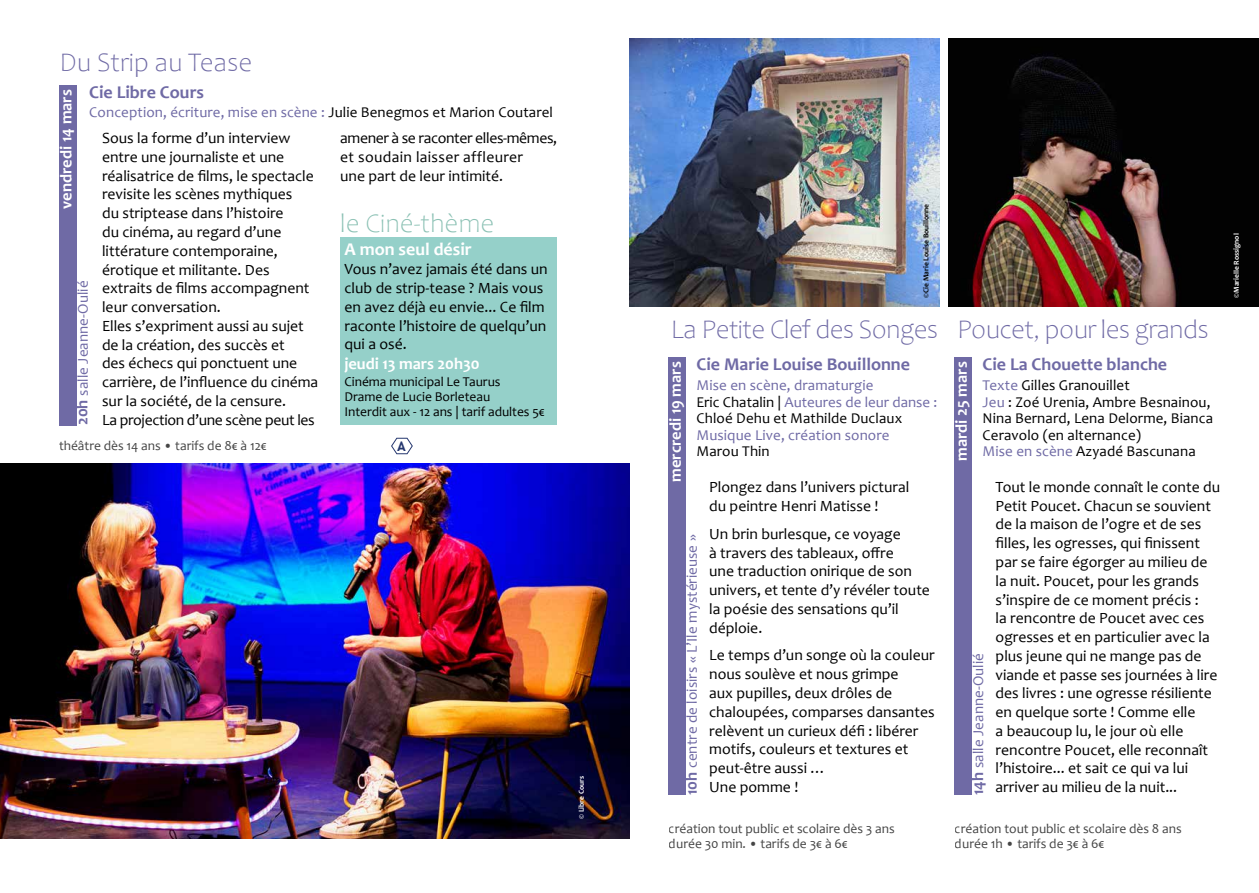
<style>
.page{position:relative;width:1259px;height:893px;background:#fff}
.page>*{position:absolute;margin:0;border:0;box-sizing:border-box;transform-origin:0 0}
.t1{font:300 27px "Candara";letter-spacing:-.025em;color:#6f6aa5}
.t2{font:300 27px "Candara";color:#6f6aa5}
.t3{font:300 27px "Candara";color:#8bc1b4}
.t4{font:700 18px "Candara";color:#6f6aa5}
.t5{font:700 18px "Candara";color:#fff}
.t6{font:700 16.5px "Candara";color:#fff}
.t7{font:15.6px/18.8px "Candara";color:#000}
.t8{font:15px/16.5px "Candara";letter-spacing:.005em;color:#6f6aa5}
.t9{font:15px/16.5px "Candara";letter-spacing:.005em;color:#000}
.t10{font:13.5px/15px "Candara";letter-spacing:-.005em;color:#000}
.t11{font:13.5px "Bahnschrift";color:#25376f}
.t12{font:700 7.5px "Candara";color:#fff}
.t13{font:700 7.5px "Candara";color:#000}
.s1{color:#000}
.s2{font-weight:700;font-size:16.5px}
.s3{color:#6f6aa5}
</style>
<div class="page">
<img style="left:0;top:463px;width:629px;height:376px">
<div style="left:60px;top:85px;width:17px;height:340px;background:#6f6aa5"></div>
<div style="left:340px;top:238px;width:217px;height:187px;background:#95d0c9"></div>
<svg style="left:391px;top:438px;width:22px;height:16px"></svg>
<div style="left:669px;top:357px;width:17px;height:438px;background:#6f6aa5"></div>
<div style="left:955px;top:357px;width:17px;height:438px;background:#6f6aa5"></div>
<img style="left:629px;top:38px;width:311px;height:268px">
<img style="left:948px;top:38px;width:311px;height:268px">
<h1 class="t2" style="left:60px;top:47px;width:194px">Du Strip au Tease</h1>
<p class="t4" style="left:89px;top:81px;width:117px">Cie Libre Cours</p>
<p class="t6" style="left:56px;top:209px;width:121px;rotate:-90deg">vendredi 14 mars</p>
<p class="t8" style="left:89px;top:104px;width:465px">Conception, écriture, mise en scène : <span class="s1">Julie Benegmos et Marion Coutarel</span></p>
<p class="t7" style="left:102px;top:129px;width:218px">Sous la forme d’un interview entre une journaliste et une réalisatrice de films, le spectacle revisite les scènes mythiques<br>du striptease dans l’histoire<br>du cinéma, au regard d’une littérature contemporaine, érotique et militante. Des extraits de films accompagnent leur conversation.<br>Elles s’expriment aussi au sujet de la création, des succès et<br>des échecs qui ponctuent une carrière, de l’influence du cinéma sur la société, de la censure.<br>La projection d’une scène peut les</p>
<p class="t7" style="left:340px;top:129px;width:218px">amener à se raconter elles-mêmes, et soudain laisser affleurer<br>une part de leur intimité.</p>
<h1 class="t3" style="left:340px;top:209px;width:156px">le Ciné-thème</h1>
<p class="t5" style="left:344px;top:238px;width:129px">A mon seul désir</p>
<p class="t7" style="left:344px;top:260px;width:205px">Vous n’avez jamais été dans un club de strip-tease ? Mais vous en avez déjà eu envie... Ce film raconte l’histoire de quelqu’un qui a osé.</p>
<p class="t6" style="left:344px;top:353px;width:136px">jeudi 13 mars 20h30</p>
<p class="t10" style="left:344px;top:374px;width:202px">Cinéma municipal Le Taurus<br>Drame de Lucie Borleteau<br>Interdit aux - 12 ans | tarif adultes 5€</p>
<p class="t11" style="left:397px;top:436px;width:10px">A</p>
<p class="t8" style="left:74px;top:425px;width:146px;rotate:-90deg"><span class="s2">20h</span> salle Jeanne-Oulié</p>
<p class="t10" style="left:59px;top:438px;width:209px">théâtre dès 14 ans • tarifs de 8€ à 12€</p>
<p class="t12" style="left:577px;top:819px;width:45px;rotate:-90deg">© Libre Cours</p>
<p class="t13" style="left:921px;top:298px;width:95px;rotate:-90deg">©Cie Marie Louise Bouillonne</p>
<h1 class="t1" style="left:671px;top:315px;width:539px">La Petite Clef des Songes Poucet, pour les grands</h1>
<p class="t8" style="left:696px;top:377px;width:242px">Mise en scène, dramaturgie<br><span class="s1">Eric Chatalin |</span> Auteures de leur danse :<br><span class="s1">Chloé Dehu et Mathilde Duclaux</span></p>
<p class="t8" style="left:696px;top:427px;width:194px">Musique Live, création sonore</p>
<p class="t9" style="left:696px;top:443px;width:75px">Marou Thin</p>
<p class="t4" style="left:696px;top:353px;width:215px">Cie Marie Louise Bouillonne</p>
<p class="t4" style="left:982px;top:353px;width:186px">Cie La Chouette blanche</p>
<p class="t6" style="left:951px;top:461px;width:101px;rotate:-90deg">mardi 25 mars</p>
<p class="t6" style="left:665px;top:482px;width:122px;rotate:-90deg">mercredi 19 mars</p>
<p class="t9" style="left:982px;top:377px;width:232px"><span class="s3">Texte</span> Gilles Granouillet<br><span class="s3">Jeu</span> : Zoé Urenia, Ambre Besnainou,<br>Nina Bernard, Lena Delorme, Bianca<br>Ceravolo (en alternance)<br><span class="s3">Mise en scène</span> Azyadé Bascunana</p>
<p class="t7" style="left:995px;top:477px;width:226px">Tout le monde connaît le conte du<br>Petit Poucet. Chacun se souvient de la maison de l’ogre et de ses filles, les ogresses, qui finissent par se faire égorger au milieu de la nuit. Poucet, pour les grands s’inspire de ce moment précis :<br>la rencontre de Poucet avec ces ogresses et en particulier avec la plus jeune qui ne mange pas de viande et passe ses journées à lire des livres : une ogresse résiliente en quelque sorte ! Comme elle<br>a beaucoup lu, le jour où elle rencontre Poucet, elle reconnaît l’histoire... et sait ce qui va lui arriver au milieu de la nuit...</p>
<p class="t7" style="left:709px;top:478px;width:201px">Plongez dans l’univers pictural du peintre Henri Matisse !</p>
<p class="t7" style="left:709px;top:524px;width:222px">Un brin burlesque, ce voyage<br>à travers des tableaux, offre<br>une traduction onirique de son univers, et tente d’y révéler toute la poésie des sensations qu’il déploie.</p>
<p class="t7" style="left:709px;top:646px;width:227px">Le temps d’un songe où la couleur nous soulève et nous grimpe<br>aux pupilles, deux drôles de chaloupées, comparses dansantes relèvent un curieux défi : libérer motifs, couleurs et textures et peut-être aussi …<br>Une pomme !</p>
<p class="t8" style="left:683px;top:795px;width:262px;rotate:-90deg"><span class="s2">10h</span> centre de loisirs « L’Ile mystérieuse »</p>
<p class="t8" style="left:969px;top:795px;width:144px;rotate:-90deg"><span class="s2">14h</span> salle Jeanne-Oulié</p>
<p class="t10" style="left:669px;top:821px;width:227px">création tout public et scolaire dès 3 ans durée 30 min. • tarifs de 3€ à 6€</p>
<p class="t10" style="left:955px;top:821px;width:228px">création tout public et scolaire dès 8 ans durée 1h • tarifs de 3€ à 6€</p>
<p class="t12" style="left:1231px;top:298px;width:66px;rotate:-90deg">©Marielle Rossignol</p>
</div>
